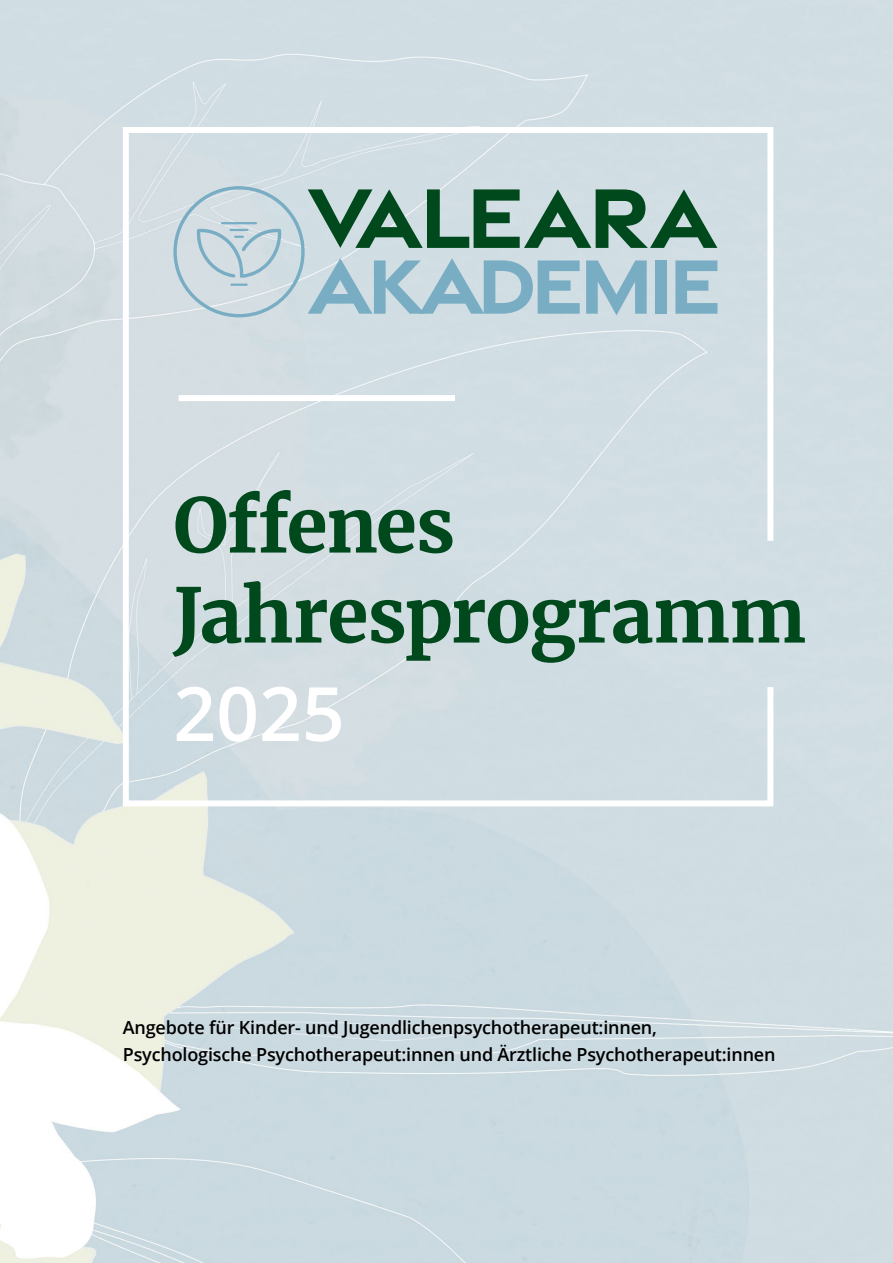
<style>
.page{position:relative;width:893px;height:1263px;background:#fff}
.page>*{position:absolute;margin:0;border:0;box-sizing:border-box;transform-origin:0 0}
.t1{font:700 75px/90px "Merriweather";letter-spacing:-.015em;color:#00491d}
.t2{font:600 75px "Open Sans";color:#fff}
.t3{font:600 18px/27px "Open Sans";letter-spacing:-.01em;color:#000}
</style>
<div class="page">
<img style="left:0;top:0;width:893px;height:1263px">
<svg style="left:120px;top:124px;width:656px;height:685px;background:#cbd9de"></svg>
<div style="left:179px;top:395px;width:276px;height:6px;background:#fff"></div>
<h1 class="t1" style="left:173px;top:480px;width:634px">Offenes<br>Jahresprogramm</h1>
<h1 class="t2" style="left:173px;top:662px;width:173px">2025</h1>
<p class="t3" style="left:123px;top:1014px;width:654px">Angebote für Kinder- und Jugendlichenpsychotherapeut:innen,<br>Psychologische Psychotherapeut:innen und Ärztliche Psychotherapeut:innen</p>
</div>
